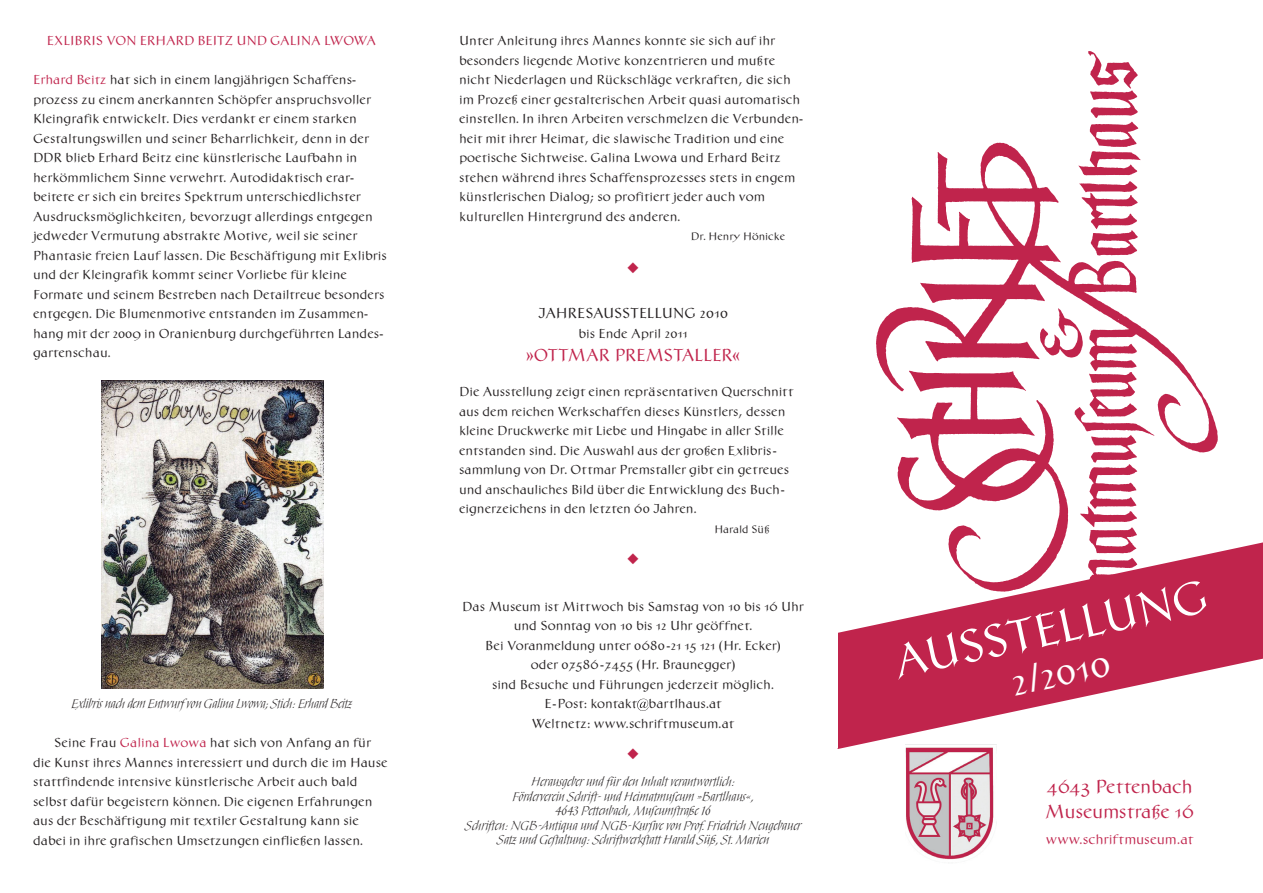
<style>
.page{position:relative;width:1263px;height:893px;background:#fff}
.page>*{position:absolute;margin:0;border:0;box-sizing:border-box;transform-origin:0 0}
.t1{font:48px "NGB Antiqua";color:#fff}
.t2{font:39px "NGB Antiqua";color:#fff}
.t3{font:19.5px/25.5px "NGB Antiqua";letter-spacing:-.02em;color:#c0244c}
.t4{font:18px "NGB Antiqua";letter-spacing:-.02em;color:#c0244c}
.t5{font:15px "NGB Antiqua";letter-spacing:-.01em;color:#231f20}
.t6{font:14.25px "NGB Antiqua";letter-spacing:-.01em;color:#c0244c}
.t7{font:13.5px/19.5px "NGB Antiqua";color:#231f20}
.t8{font:13.5px "NGB Antiqua";letter-spacing:-.01em;color:#c0244c}
.t9{font:12px/14.4px "Neugebauer Kursiv";letter-spacing:.015em;color:#231f20;text-align:center}
.t10{font:11.25px "NGB Antiqua";color:#231f20}
.s1{color:#c0244c}
</style>
<div class="page">
<img style="left:876px;top:51px;width:342px;height:490px">
<img style="left:905px;top:749px;width:89px;height:111px">
<svg style="left:837px;top:541px;width:426px;height:208px;fill:#c0244c"></svg>
<svg style="left:637px;top:699px;width:12px;height:12px"></svg>
<img style="left:102px;top:381px;width:221px;height:307px">
<p class="t8" style="left:47px;top:35px;width:331px">EXLIBRIS VON ERHARD BEITZ UND GALINA LWOWA</p>
<p class="t7" style="left:33px;top:71px;width:355px"><span class="s1">Erhard Beitz</span> hat sich in einem langjährigen Schaffens&shy;prozess zu einem anerkannten Schöpfer anspruchsvoller Kleingrafik entwickelt. Dies verdankt er einem starken Gestaltungswillen und seiner Beharrlichkeit, denn in der DDR blieb Erhard Beitz eine künstlerische Laufbahn in herkömmlichem Sinne verwehrt. Autodidaktisch erar&shy;beitete er sich ein breites Spektrum unterschiedlichster Ausdrucksmöglichkeiten, bevorzugt allerdings entgegen jedweder Vermutung abstrakte Motive, weil sie seiner Phantasie freien Lauf lassen. Die Beschäftigung mit Exlibris und der Kleingrafik kommt seiner Vorliebe für kleine Formate und seinem Bestreben nach Detailtreue besonders entgegen. Die Blumenmotive entstanden im Zusammen&shy;hang mit der 2009 in Oranienburg durchgeführten Landes&shy;gartenschau.</p>
<p class="t9" style="left:72px;top:697px;width:281px">Exlibris nach dem Entwurf von Galina Lwowa; Stich: Erhard Beitz</p>
<p class="t7" style="left:33px;top:734px;width:356px;text-indent:21px">Seine Frau <span class="s1">Galina Lwowa</span> hat sich von Anfang an für die Kunst ihres Mannes interessiert und durch die im Hause stattfindende intensive künstlerische Arbeit auch bald selbst dafür begeistern können. Die eigenen Erfahrungen aus der Beschäftigung mit textiler Gestaltung kann sie dabei in ihre grafischen Umsetzungen einfließen lassen.</p>
<p class="t7" style="left:459px;top:32px;width:346px">Unter Anleitung ihres Mannes konnte sie sich auf ihr besonders liegende Motive konzentrieren und mußte nicht Niederlagen und Rückschläge verkraften, die sich im Prozeß einer gestalterischen Arbeit quasi automatisch einstellen. In ihren Arbeiten verschmelzen die Verbunden&shy;heit mit ihrer Heimat, die slawische Tradition und eine poetische Sichtweise. Galina Lwowa und Erhard Beitz stehen während ihres Schaffensprozesses stets in engem künstlerischen Dialog; so profitiert jeder auch vom kulturellen Hintergrund des anderen.</p>
<p class="t10" style="left:691px;top:232px;width:96px">Dr. Henry Hönicke</p>
<p class="t5" style="left:538px;top:307px;width:191px">JAHRESAUSSTELLUNG 2010</p>
<p class="t7" style="left:578px;top:324px;width:111px">bis Ende April 2011</p>
<h3 class="t4" style="left:526px;top:348px;width:215px">»OTTMAR PREMSTALLER«</h3>
<p class="t7" style="left:459px;top:383px;width:336px">Die Ausstellung zeigt einen repräsentativen Querschnitt aus dem reichen Werkschaffen dieses Künstlers, dessen kleine Druckwerke mit Liebe und Hingabe in aller Stille entstanden sind. Die Auswahl aus der großen Exlibris&shy;sammlung von Dr. Ottmar Premstaller gibt ein getreues und anschauliches Bild über die Entwicklung des Buch&shy;eignerzeichens in den letzten 60 Jahren.</p>
<p class="t10" style="left:714px;top:524px;width:57px">Harald Süß</p>
<p class="t7" style="left:462px;top:597px;width:343px;text-align:center">Das Museum ist Mittwoch bis Samstag von 10 bis 16 Uhr und Sonntag von 10 bis 12 Uhr geöffnet.<br>Bei Voranmeldung unter 0680-21 15 121 (Hr. Ecker)<br>oder 07586-7455 (Hr. Braunegger)<br>sind Besuche und Führungen jederzeit möglich.<br>E-Post: kontakt bartlhaus.at<br>Weltnetz: www.schriftmuseum.at</p>
<p class="t9" style="left:465px;top:776px;width:337px">Herausgeber und für den Inhalt verantwortlich:<br>Förderverein Schrift- und Heimatmu±eum »Bartlhaus«,<br>4643 Pettenbach, Mu±eum±traße 16<br>Schriften: NGB-Antiqua und NGB-Kur±ive von Prof. Friedrich Neugebauer Satz und Ge±taltung: Schriftwerk±tatt Harald Süß, St. Marien</p>
<h1 class="t1" style="left:890px;top:642px;width:323px;rotate:-12deg">AUSSTELLUNG</h1>
<h2 class="t2" style="left:1008px;top:667px;width:102px;rotate:-12deg">2/2010</h2>
<h3 class="t3" style="left:1045px;top:775px;width:150px">4643 Pettenbach<br>Museumstraße 16</h3>
<p class="t6" style="left:1046px;top:833px;width:149px">www.schriftmuseum.at</p>
</div>
